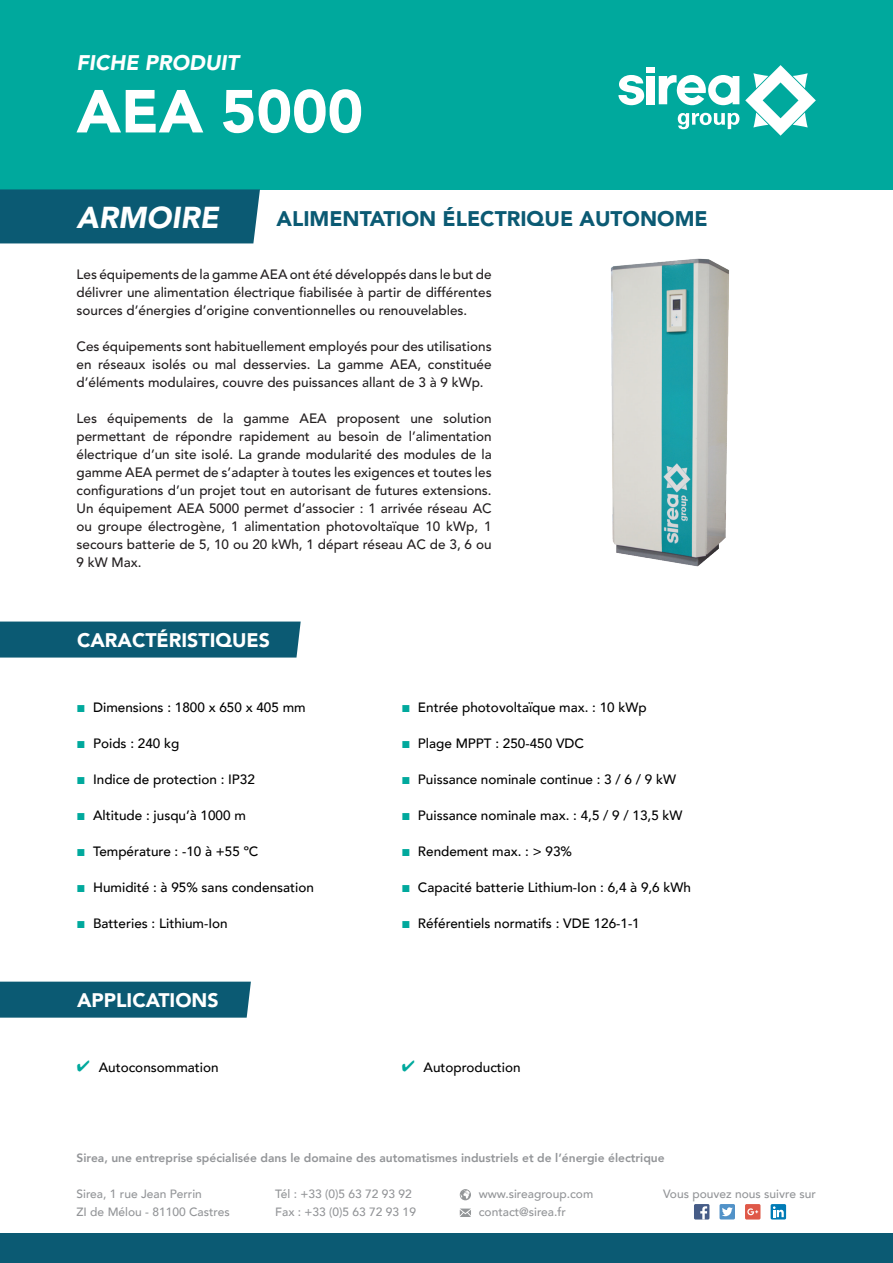
<style>
.page{position:relative;width:893px;height:1263px;background:#fff}
.page>*{position:absolute;margin:0;border:0;box-sizing:border-box;transform-origin:0 0}
.t1{font:900 60px "Avenir LT Std";color:#fff}
.t2{font:italic 900 30px "Avenir LT Std";color:#fff}
.t3{font:900 21px "Avenir LT Std";color:#0b5a73}
.t4{font:italic 900 21px "Avenir LT Std";color:#fff}
.t5{font:900 19.5px "Avenir LT Std";color:#fff}
.t6{font:500 13.5px/18px "Avenir LT Std";color:#231f20;text-align:justify}
.t7{font:500 13.5px "Avenir";color:#000}
.t8{font:500 12px/18px "Avenir";color:#939598}
.t9{font:800 12px "Avenir";color:#939598}
.s1{font-family:"Arial";font-weight:400;font-size:15px;color:#00a99d}
.s2{font-style:inherit}
</style>
<div class="page">
<div style="left:0;top:0;width:893px;height:189px;background:#00a99d"></div>
<svg style="left:618px;top:75px;width:26px;height:30px"></svg>
<div style="left:646px;top:76px;width:9px;height:28px;background:#fff"></div>
<div style="left:646px;top:67px;width:9px;height:6px;background:#fff"></div>
<svg style="left:659px;top:75px;width:80px;height:30px"></svg>
<svg style="left:745px;top:65px;width:71px;height:71px"></svg>
<svg style="left:678px;top:113px;width:61px;height:16px"></svg>
<div style="left:0;top:189px;width:260px;height:54px;background:#0b5a73"></div>
<div style="left:0;top:1233px;width:893px;height:30px;background:#0b5a73"></div>
<div style="left:694px;top:1204px;width:15px;height:15px;background:#465c87;border-radius:2px"></div>
<svg style="left:700px;top:1206px;width:7px;height:13px"></svg>
<div style="left:745px;top:1204px;width:15px;height:15px;background:#df5848;border-radius:2px"></div>
<svg style="left:747px;top:1208px;width:11px;height:7px"></svg>
<svg style="left:771px;top:1204px;width:15px;height:15px"></svg>
<svg style="left:773px;top:1206px;width:11px;height:11px"></svg>
<div style="left:720px;top:1204px;width:15px;height:15px;background:#5192c8;border-radius:2px"></div>
<svg style="left:722px;top:1207px;width:11px;height:9px"></svg>
<svg style="left:460px;top:1208px;width:11px;height:9px"></svg>
<svg style="left:460px;top:1189px;width:11px;height:11px"></svg>
<div style="left:0;top:621px;width:301px;height:36px;background:#0b5a73"></div>
<div style="left:0;top:982px;width:251px;height:36px;background:#0b5a73"></div>
<img style="left:611px;top:258px;width:118px;height:309px">
<h3 class="t4" style="left:76px;top:50px;width:164px">FICHE PRODUIT</h3>
<h1 class="t1" style="left:77px;top:75px;width:288px">AEA 5000</h1>
<h2 class="t2" style="left:77px;top:199px;width:144px">ARMOIRE</h2>
<h3 class="t3" style="left:276px;top:206px;width:433px">ALIMENTATION ÉLECTRIQUE AUTONOME</h3>
<p class="t6" style="left:77px;top:266px;width:417px">Les équipements de la gamme AEA ont été développés dans le but de délivrer une alimentation électrique fiabilisée à partir de différentes sources d’énergies d’origine conventionnelles ou renouvelables.</p>
<p class="t6" style="left:77px;top:338px;width:417px">Ces équipements sont habituellement employés pour des utilisations en réseaux isolés ou mal desservies. La gamme AEA, constituée d’éléments modulaires, couvre des puissances allant de 3 à 9 kWp.</p>
<p class="t6" style="left:77px;top:410px;width:417px">Les équipements de la gamme AEA proposent une solution permettant de répondre rapidement au besoin de l’alimentation électrique d’un site isolé. La grande modularité des modules de la gamme AEA permet de s’adapter à toutes les exigences et toutes les configurations d’un projet tout en autorisant de futures extensions.<br>Un équipement AEA 5000 permet d’associer : 1 arrivée réseau AC ou groupe électrogène, 1 alimentation photovoltaïque 10 kWp, 1 secours batterie de 5, 10 ou 20 kWh, 1 départ réseau AC de 3, 6 ou 9 kW Max.</p>
<h3 class="t5" style="left:77px;top:628px;width:194px">CARACTÉRISTIQUES</h3>
<p class="t7" style="left:77px;top:695px;width:231px"><span class="s1">■</span> Dimensions : 1800 x 650 x 405 mm</p>
<p class="t7" style="left:77px;top:731px;width:104px"><span class="s1">■</span> Poids : 240 kg</p>
<p class="t7" style="left:77px;top:767px;width:180px"><span class="s1">■</span> Indice de protection : IP32</p>
<p class="t7" style="left:77px;top:803px;width:171px"><span class="s1">■</span> Altitude : jusqu’à 1000 m</p>
<p class="t7" style="left:77px;top:839px;width:183px"><span class="s1">■</span> Température : -10 à +55 ºC</p>
<p class="t7" style="left:77px;top:875px;width:239px"><span class="s1">■</span> Humidité : à 95% sans condensation</p>
<p class="t7" style="left:77px;top:911px;width:153px"><span class="s1">■</span> Batteries : Lithium-Ion</p>
<h3 class="t5" style="left:77px;top:988px;width:143px">APPLICATIONS</h3>
<p class="t7" style="left:401px;top:695px;width:247px"><span class="s1">■</span> Entrée photovoltaïque max. : 10 kWp</p>
<p class="t7" style="left:401px;top:731px;width:184px"><span class="s1">■</span> Plage MPPT : 250-450 VDC</p>
<p class="t7" style="left:401px;top:767px;width:276px"><span class="s1">■</span> Puissance nominale continue : 3 / 6 / 9 kW</p>
<p class="t7" style="left:401px;top:803px;width:283px"><span class="s1">■</span> Puissance nominale max. : 4,5 / 9 / 13,5 kW</p>
<p class="t7" style="left:401px;top:839px;width:172px"><span class="s1">■</span> Rendement max. : &gt; 93%</p>
<p class="t7" style="left:401px;top:875px;width:291px"><span class="s1">■</span> Capacité batterie Lithium-Ion : 6,4 à 9,6 kWh</p>
<p class="t7" style="left:401px;top:911px;width:240px"><span class="s1">■</span> Référentiels normatifs : VDE 126-1-1</p>
<p class="t7" style="left:99px;top:1055px;width:121px">Autoconsommation</p>
<p class="t7" style="left:424px;top:1055px;width:99px">Autoproduction</p>
<p class="t9" style="left:77px;top:1148px;width:590px">Sirea, une entreprise spécialisée dans le domaine des automatismes industriels et de l’énergie électrique</p>
<p class="t8" style="left:275px;top:1184px;width:142px">Tél : +33 (0)5 63 72 93 92<br>Fax : +33 (0)5 63 72 93 19</p>
<p class="t8" style="left:479px;top:1184px;width:116px">www.sireagroup.com contact@sirea.fr</p>
<p class="t8" style="left:663px;top:1184px;width:154px">Vous pouvez nous suivre sur</p>
<p class="t8" style="left:77px;top:1184px;width:155px"><span class="s2">S</span>irea<span class="s2">,</span> 1 rue Jean Perrin<br>ZI de Mélou <span class="s2">-</span> 81100 Castres</p>
</div>
